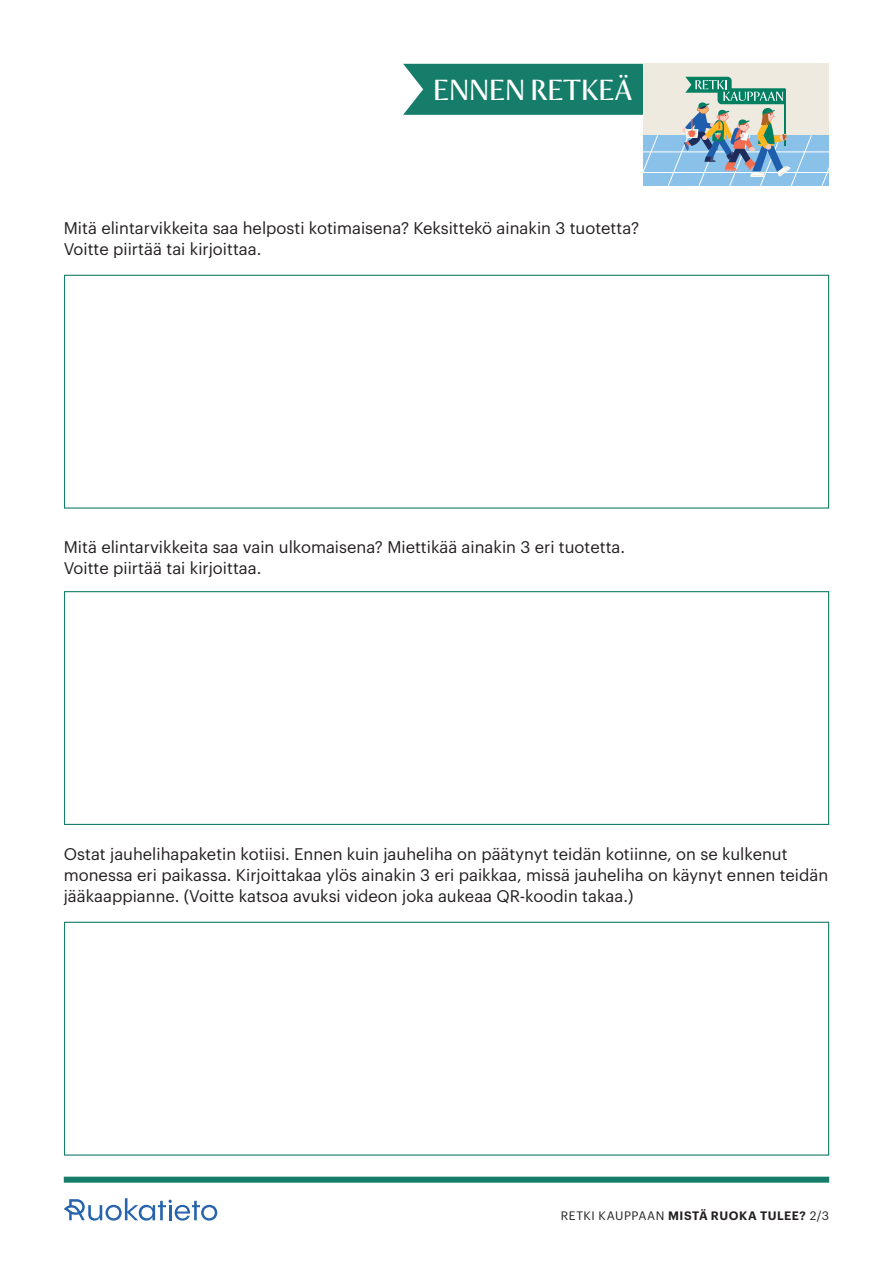
<style>
.page{position:relative;width:893px;height:1263px;background:#fff}
.page>*{position:absolute;margin:0;border:0;box-sizing:border-box;transform-origin:0 0}
.t1{font:27px "Orleans";letter-spacing:.02em;color:#fff}
.t2{font:16.5px/21px "Graphik";color:#231f20}
.t3{font:12px "Graphik";letter-spacing:.04em;color:#231f20}
.s1{font-weight:600}
</style>
<div class="page">
<div style="left:64px;top:1177px;width:765px;height:6px;background:#157d69"></div>
<svg style="left:64px;top:1198px;width:153px;height:22px"></svg>
<div style="left:403px;top:64px;width:240px;height:51px;background:#157d69"></div>
<div style="left:64px;top:591px;width:765px;height:234px;border:1px solid #157d69"></div>
<div style="left:64px;top:275px;width:765px;height:234px;border:1px solid #157d69"></div>
<div style="left:64px;top:922px;width:765px;height:233px;border:1px solid #157d69"></div>
<div style="left:643px;top:64px;width:186px;height:122px;background:#efeadf"></div>
<div style="left:643px;top:136px;width:186px;height:50px;background:#8ac1e9"></div>
<hr style="left:643px;top:152px;width:186px;height:1px;background:#fff">
<hr style="left:643px;top:172px;width:186px;height:1px;background:#fff">
<svg style="left:643px;top:135px;width:15px;height:37px"></svg>
<svg style="left:821px;top:135px;width:8px;height:51px"></svg>
<svg style="left:668px;top:77px;width:144px;height:109px"></svg>
<h1 class="t1" style="left:433px;top:70px;width:200px">ENNEN RETKEÄ</h1>
<p class="t2" style="left:64px;top:217px;width:577px">Mitä elintarvikkeita saa helposti kotimaisena? Keksittekö ainakin 3 tuotetta?<br>Voitte piirtää tai kirjoittaa.</p>
<p class="t2" style="left:64px;top:535px;width:563px">Mitä elintarvikkeita saa vain ulkomaisena? Miettikää ainakin 3 eri tuotetta.<br>Voitte piirtää tai kirjoittaa.</p>
<p class="t2" style="left:64px;top:842px;width:766px">Ostat jauhelihapaketin kotiisi. Ennen kuin jauheliha on päätynyt teidän kotiinne, on se kulkenut monessa eri paikassa. Kirjoittakaa ylös ainakin 3 eri paikkaa, missä jauheliha on käynyt ennen teidän jääkaappianne. (Voitte katsoa avuksi videon joka aukeaa QR-koodin takaa.)</p>
<p class="t3" style="left:561px;top:1207px;width:270px">RETKI KAUPPAAN <span class="s1">MISTÄ RUOKA TULEE?</span> 2/3</p>
</div>
